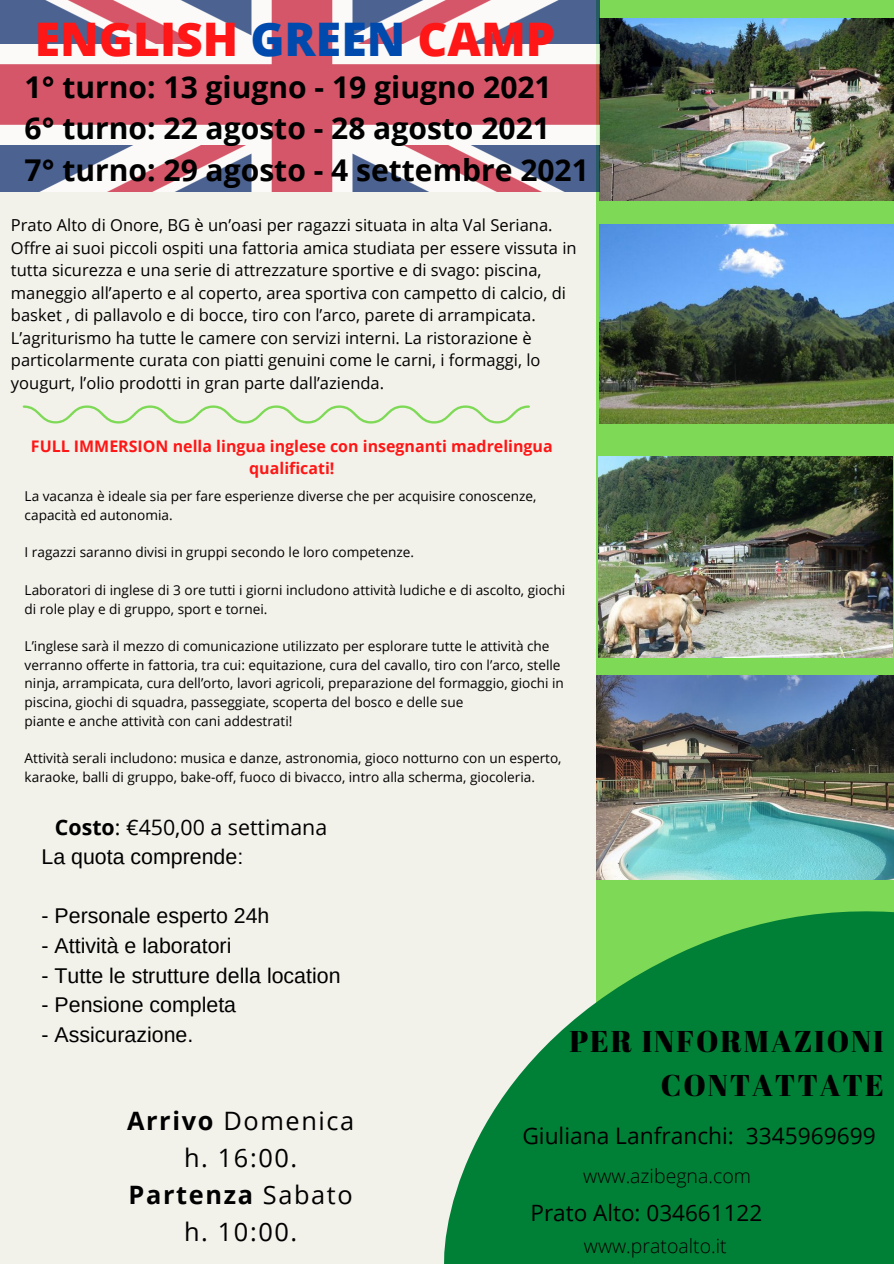
<style>
.page{position:relative;width:894px;height:1264px;background:#fff}
.page>*{position:absolute;margin:0;border:0;box-sizing:border-box;transform-origin:0 0}
.t1{font:800 46.2px "Open Sans";color:#ff1616}
.t2{font:700 30px "Open Sans";color:#000}
.t3{font:30px/44px "Abril Fatface";letter-spacing:.065em;color:#000;text-align:right}
.t4{font:25.35px "Open Sans";letter-spacing:.065em;color:#000}
.t5{font:700 25.35px "Open Sans";letter-spacing:.065em;color:#000}
.t6{font:22.8px "Open Sans";color:#000}
.t7{font:22.5px "Open Sans";color:#000}
.t8{font:21.3px "Arimo";color:#000}
.t9{font:21.3px "Open Sans";color:#000}
.t10{font:300 19.5px "Open Sans";color:#000}
.t11{font:16.5px/22.5px "Open Sans";color:#000}
.t12{font:700 15.9px/21.8px "Open Sans";color:#ff1616;text-align:center}
.t13{font:13.65px/18.8px "Open Sans";color:#000}
.s1{color:#004aad}
.s2{font-weight:700}
.s3{font-weight:400}
</style>
<div class="page">
<div style="left:0;top:0;width:893px;height:1263px;background:#f3f2ea"></div>
<svg style="left:23px;top:405px;width:506px;height:18px"></svg>
<div style="left:596px;top:0;width:297px;height:1055px;background:#7ed957"></div>
<svg style="left:444px;top:879px;width:449px;height:384px;fill:#008037"></svg>
<img style="left:599px;top:19px;width:294px;height:181px">
<img style="left:599px;top:224px;width:294px;height:199px">
<img style="left:598px;top:457px;width:294px;height:200px">
<img style="left:596px;top:675px;width:297px;height:204px">
<img style="left:0;top:0;width:599px;height:191px">
<p class="t1" style="left:35px;top:7px;width:521px">ENGLISH <span class="s1">GREEN</span> CAMP</p>
<p class="t2" style="left:25px;top:66px;width:528px">1° turno: 13 giugno - 19 giugno 2021</p>
<p class="t2" style="left:25px;top:107px;width:526px">6° turno: 22 agosto - 28 agosto 2021</p>
<p class="t2" style="left:25px;top:149px;width:565px">7° turno: 29 agosto - 4 settembre 2021</p>
<p class="t11" style="left:11px;top:213px;width:567px">Prato Alto di Onore, BG è un’oasi per ragazzi situata in alta Val Seriana.<br>Offre ai suoi piccoli ospiti una fattoria amica studiata per essere vissuta in tutta sicurezza e una serie di attrezzature sportive e di svago: piscina, maneggio all’aperto e al coperto, area sportiva con campetto di calcio, di basket , di pallavolo e di bocce, tiro con l’arco, parete di arrampicata.</p>
<p class="t11" style="left:11px;top:326px;width:531px">L’agriturismo ha tutte le camere con servizi interni. La ristorazione è particolarmente curata con piatti genuini come le carni, i formaggi, lo yougurt, l’olio prodotti in gran parte dall’azienda.</p>
<p class="t12" style="left:31px;top:435px;width:523px">FULL IMMERSION nella lingua inglese con insegnanti madrelingua qualificati!</p>
<p class="t13" style="left:25px;top:486px;width:513px">La vacanza è ideale sia per fare esperienze diverse che per acquisire conoscenze, capacità ed autonomia.</p>
<p class="t13" style="left:25px;top:542px;width:391px">I ragazzi saranno divisi in gruppi secondo le loro competenze.</p>
<p class="t13" style="left:25px;top:580px;width:542px">Laboratori di inglese di 3 ore tutti i giorni includono attività ludiche e di ascolto, giochi di role play e di gruppo, sport e tornei.</p>
<p class="t13" style="left:25px;top:636px;width:540px">L’inglese sarà il mezzo di comunicazione utilizzato per esplorare tutte le attività che verranno offerte in fattoria, tra cui: equitazione, cura del cavallo, tiro con l’arco, stelle ninja, arrampicata, cura dell’orto, lavori agricoli, preparazione del formaggio, giochi in piscina, giochi di squadra, passeggiate, scoperta del bosco e delle sue</p>
<p class="t13" style="left:25px;top:711px;width:269px">piante e anche attività con cani addestrati!</p>
<p class="t13" style="left:25px;top:748px;width:538px">Attività serali includono: musica e danze, astronomia, gioco notturno con un esperto, karaoke, balli di gruppo, bake-off, fuoco di bivacco, intro alla scherma, giocoleria.</p>
<p class="t9" style="left:55px;top:812px;width:274px"><span class="s2">Costo</span>: €450,00 a settimana</p>
<p class="t8" style="left:41px;top:845px;width:203px">La quota comprende:</p>
<p class="t8" style="left:41px;top:904px;width:229px">- Personale esperto 24h</p>
<p class="t8" style="left:41px;top:933px;width:191px">- Attività e laboratori</p>
<p class="t8" style="left:41px;top:963px;width:300px">- Tutte le strutture della location</p>
<p class="t8" style="left:41px;top:993px;width:196px">- Pensione completa</p>
<p class="t8" style="left:41px;top:1022px;width:153px">- Assicurazione.</p>
<p class="t3" style="left:569px;top:1018px;width:316px">PER INFORMAZIONI<br>CONTATTATE</p>
<p class="t6" style="left:522px;top:1119px;width:355px">Giuliana Lanfranchi: 3345969699</p>
<p class="t4" style="left:127px;top:1102px;width:229px"><span class="s2">Arrivo</span> Domenica</p>
<p class="t4" style="left:184px;top:1139px;width:115px">h. 16:00.</p>
<p class="t5" style="left:129px;top:1176px;width:226px">Partenza <span class="s3">Sabato</span></p>
<p class="t4" style="left:184px;top:1213px;width:115px">h. 10:00.</p>
<p class="t10" style="left:583px;top:1162px;width:169px">www.azibegna.com</p>
<p class="t7" style="left:530px;top:1197px;width:233px">Prato Alto: 034661122</p>
<p class="t10" style="left:583px;top:1231px;width:144px">www.pratoalto.it</p>
</div>
